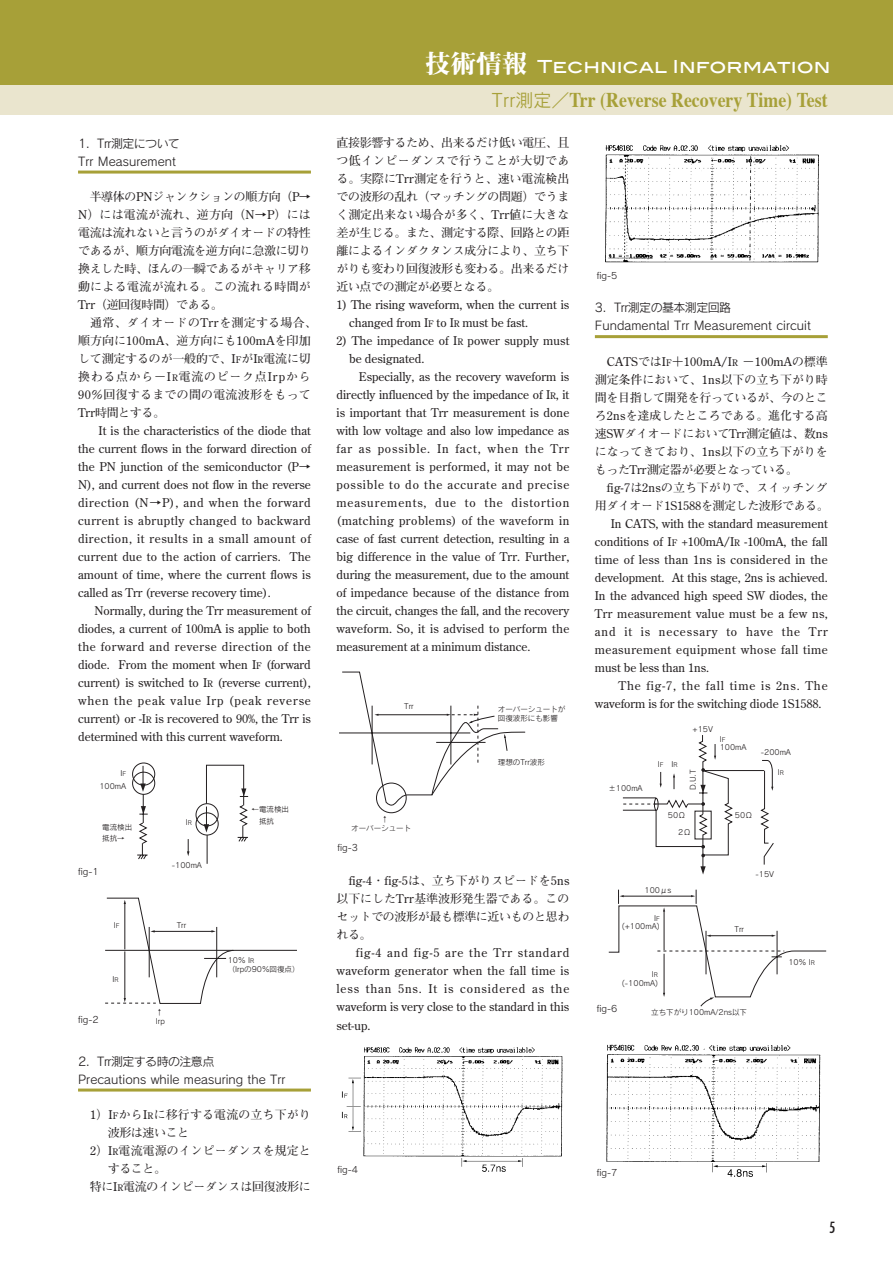
<style>
.page{position:relative;width:893px;height:1263px;background:#fff}
.page>*{position:absolute;margin:0;border:0;box-sizing:border-box;transform-origin:0 0}
.t1{font:700 21px "Times";color:#a7a038;scale:.85 1}
.t2{font:18px "Blair Md ITCTT Medium";color:#fff}
.t3{font:500 condensed 15px "Futura";color:#231f20}
.t4{font:700 12px/18px "Futo Min A101";color:#231f20;text-align:justify}
.t5{font:12px/18px "Rodin CID M";letter-spacing:.01em;color:#231f20}
.t6{font:700 12px/18px "Futo Min A101";letter-spacing:.02em;color:#231f20}
.t7{font:700 12px "Futo Min A101";letter-spacing:.075em;color:#231f20}
.t8{font:700 12px "Futo Min A101";letter-spacing:.03em;color:#231f20}
.t9{font:700 12px "Futo Min A101";letter-spacing:.045em;color:#231f20}
.t10{font:700 12px "Futo Min A101";letter-spacing:.025em;color:#231f20}
.t11{font:700 12px "Futo Min A101";letter-spacing:-.035em;color:#231f20}
.t12{font:700 12px "Futo Min A101";letter-spacing:-.025em;color:#231f20}
.t13{font:9px "Rodin CID M";letter-spacing:.01em;color:#231f20}
.t14{font:7.5px/9px "Rodin CID M";color:#231f20}
.s1{font-family:"Midashi Min MA31";font-size:25.5px}
.s2{font-family:"Rodin CID M";font-weight:400;font-size:18px}
.s3{font-size:9px}
.s4{font-size:6px}
</style>
<div class="page">
<div style="left:0;top:0;width:893px;height:85px;background:#a7a038"></div>
<div style="left:0;top:85px;width:893px;height:30px;background:#eae5ce"></div>
<hr style="left:78px;top:171px;width:233px;height:3px;background:#a7a038">
<hr style="left:78px;top:1089px;width:233px;height:3px;background:#a7a038">
<hr style="left:595px;top:335px;width:233px;height:3px;background:#a7a038">
<svg style="left:132px;top:763px;width:117px;height:101px"></svg>
<hr style="left:339px;top:733px;width:131px;height:1px;background:#231f20">
<svg style="left:341px;top:672px;width:185px;height:141px"></svg>
<svg style="left:622px;top:735px;width:152px;height:140px"></svg>
<svg style="left:608px;top:890px;width:218px;height:117px"></svg>
<div style="left:595px;top:1003px;width:46px;height:13px;background:#fff"></div>
<img style="left:341px;top:1047px;width:222px;height:125px">
<div style="left:336px;top:1164px;width:45px;height:13px;background:#fff"></div>
<img style="left:605px;top:145px;width:214px;height:118px">
<img style="left:606px;top:1044px;width:215px;height:133px">
<div style="left:595px;top:1167px;width:46px;height:13px;background:#fff"></div>
<svg style="left:105px;top:898px;width:192px;height:106px"></svg>
<h2 class="t2" style="left:425px;top:57px;width:407px"><span class="s1">技術情報</span> Technical Information</h2>
<h1 class="t1" style="left:492px;top:91px;width:397px"><span class="s2">Trr測定／</span>Trr (Reverse Recovery Time) Test</h1>
<p class="t5" style="left:78px;top:136px;width:104px">1．Trr測定について<br>Trr Measurement</p>
<p class="t4" style="left:78px;top:190px;width:234px;text-indent:12px">半導体のPNジャンクションの順方向（P→ N）には電流が流れ、逆方向（N→P）には電流は流れないと言うのがダイオードの特性であるが、順方向電流を逆方向に急激に切り換えした時、ほんの一瞬であるがキャリア移動による電流が流れる。この流れる時間がTrr（逆回復時間）である。</p>
<p class="t6" style="left:78px;top:316px;width:240px;text-indent:12px">通常、ダイオードのTrrを測定する場合、順方向に100mA、逆方向にも100mAを印加して測定するのが一般的で、I<span class="s3">F</span>がI<span class="s3">R</span>電流に切換わる点から－I<span class="s3">R</span>電流のピーク点Irpから<br>90％回復するまでの間の電流波形をもって<br>Trr時間とする。</p>
<p class="t4" style="left:78px;top:424px;width:234px;text-indent:21px">It is the characteristics of the diode that the current flows in the forward direction of the PN junction of the semiconductor (P→ N), and current does not flow in the reverse direction (N→P), and when the forward current is abruptly changed to backward direction, it results in a small amount of current due to the action of carriers. The amount of time, where the current flows is called as Trr (reverse recovery time).</p>
<p class="t4" style="left:78px;top:604px;width:234px;text-indent:16px">Normally, during the Trr measurement of diodes, a current of 100mA is applie to both the forward and reverse direction of the diode. From the moment when I<span class="s3">F</span> (forward current) is switched to I<span class="s3">R</span> (reverse current), when the peak value Irp (peak reverse current) or -I<span class="s3">R</span> is recovered to 90%, the Trr is determined with this current waveform.</p>
<p class="t14" style="left:99px;top:768px;width:28px;line-height:12.8px;text-align:right">I<span class="s4">F<br></span>100mA</p>
<p class="t14" style="left:102px;top:822px;width:31px;line-height:11.4px">電流検出抵抗→</p>
<p class="t13" style="left:78px;top:869px;width:22px">fig-1</p>
<p class="t14" style="left:114px;top:922px;width:7px">I<span class="s4">F</span></p>
<p class="t13" style="left:78px;top:1016px;width:22px">fig-2</p>
<p class="t14" style="left:112px;top:976px;width:8px">I<span class="s4">R</span></p>
<p class="t14" style="left:186px;top:819px;width:8px">I<span class="s4">R</span></p>
<p class="t14" style="left:172px;top:862px;width:32px">-100mA</p>
<p class="t14" style="left:177px;top:921px;width:11px">Trr</p>
<p class="t14" style="left:156px;top:1009px;width:10px">↑<br>Irp</p>
<p class="t14" style="left:252px;top:805px;width:39px;line-height:11.6px">←電流検出　抵抗</p>
<p class="t14" style="left:228px;top:956px;width:73px">10％ I<span class="s4">R<br></span>（Irpの90％回復点）</p>
<p class="t4" style="left:336px;top:136px;width:234px">直接影響するため、出来るだけ低い電圧、且つ低インピーダンスで行うことが大切である。実際にTrr測定を行うと、速い電流検出での波形の乱れ（マッチングの問題）でうまく測定出来ない場合が多く、Trr値に大きな差が生じる。また、測定する際、回路との距離によるインダクタンス成分により、立ち下がりも変わり回復波形も変わる。出来るだけ近い点での測定が必要となる。</p>
<p class="t4" style="left:349px;top:298px;width:222px;text-indent:-13px">1) The rising waveform, when the current is changed from I<span class="s3">F</span> to I<span class="s3">R</span> must be fast.</p>
<p class="t4" style="left:349px;top:334px;width:222px;text-indent:-13px">2) The impedance of I<span class="s3">R</span> power supply must be designated.</p>
<p class="t4" style="left:336px;top:370px;width:234px;text-indent:23px">Especially, as the recovery waveform is directly influenced by the impedance of I<span class="s3">R</span>, it is important that Trr measurement is done with low voltage and also low impedance as far as possible. In fact, when the Trr measurement is performed, it may not be possible to do the accurate and precise measurements, due to the distortion (matching problems) of the waveform in case of fast current detection, resulting in a big difference in the value of Trr. Further, during the measurement, due to the amount of impedance because of the distance from the circuit, changes the fall, and the recovery waveform. So, it is advised to perform the measurement at a minimum distance.</p>
<p class="t14" style="left:404px;top:703px;width:11px">Trr</p>
<p class="t14" style="left:351px;top:816px;width:61px;text-indent:30px">↑<br>オーバーシュート</p>
<p class="t13" style="left:337px;top:844px;width:22px">fig-3</p>
<p class="t14" style="left:498px;top:706px;width:69px">オーバーシュートが回復波形にも影響</p>
<p class="t14" style="left:498px;top:759px;width:48px">理想のTrr波形</p>
<p class="t4" style="left:336px;top:874px;width:234px;text-indent:12px">fig-4・fig-5は、立ち下がりスピードを5ns以下にしたTrr基準波形発生器である。このセットでの波形が最も標準に近いものと思われる。</p>
<p class="t4" style="left:336px;top:946px;width:234px;text-indent:19px">fig-4 and fig-5 are the Trr standard waveform generator when the fall time is less than 5ns. It is considered as the waveform is very close to the standard in this set-up.</p>
<p class="t13" style="left:597px;top:272px;width:22px">fig-5</p>
<p class="t5" style="left:595px;top:300px;width:217px">3．Trr測定の基本測定回路<br>Fundamental Trr Measurement circuit</p>
<p class="t4" style="left:595px;top:354px;width:234px;text-indent:12px">CATSではI<span class="s3">F</span>＋100mA/I<span class="s3">R</span> －100mAの標準測定条件において、1ns以下の立ち下がり時間を目指して開発を行っているが、今のところ2nsを達成したところである。進化する高速SWダイオードにおいてTrr測定値は、数nsになってきており、1ns以下の立ち下がりをもったTrr測定器が必要となっている。</p>
<p class="t4" style="left:607px;top:480px;width:222px">fig-7は2nsの立ち下がりで、スイッチング</p>
<p class="t11" style="left:595px;top:501px;width:235px">用ダイオード1S1588を測定した波形である。</p>
<p class="t4" style="left:611px;top:516px;width:219px">In CATS, with the standard measurement</p>
<p class="t4" style="left:595px;top:534px;width:234px">conditions of I<span class="s3">F</span> +100mA/I<span class="s3">R</span> -100mA, the fall</p>
<p class="t8" style="left:595px;top:555px;width:234px">time of less than 1ns is considered in the</p>
<p class="t4" style="left:595px;top:570px;width:234px">development. At this stage, 2ns is achieved.</p>
<p class="t4" style="left:595px;top:588px;width:234px">In the advanced high speed SW diodes, the</p>
<p class="t10" style="left:595px;top:609px;width:234px">Trr measurement value must be a few ns,</p>
<p class="t7" style="left:595px;top:627px;width:234px">and it is necessary to have the Trr</p>
<p class="t9" style="left:595px;top:645px;width:234px">measurement equipment whose fall time</p>
<p class="t4" style="left:595px;top:660px;width:116px">must be less than 1ns.</p>
<p class="t7" style="left:618px;top:681px;width:211px">The fig-7, the fall time is 2ns. The</p>
<p class="t4" style="left:595px;top:696px;width:228px">waveform is for the switching diode 1S1588.</p>
<p class="t14" style="left:608px;top:784px;width:36px">±100mA</p>
<p class="t14" style="left:692px;top:726px;width:22px">+15V</p>
<p class="t14" style="left:658px;top:761px;width:21px">I<span class="s4">F</span> I<span class="s4">R</span></p>
<p class="t14" style="left:720px;top:736px;width:28px;line-height:8.1px">I<span class="s4">F<br></span>100mA</p>
<p class="t14" style="left:689px;top:790px;width:22px;rotate:-90deg">D.U.T</p>
<p class="t14" style="left:678px;top:829px;width:14px">2Ω</p>
<p class="t14" style="left:668px;top:812px;width:19px">50Ω</p>
<p class="t14" style="left:735px;top:812px;width:19px">50Ω</p>
<p class="t14" style="left:761px;top:749px;width:32px">-200mA</p>
<p class="t14" style="left:778px;top:769px;width:8px">I<span class="s4">R</span></p>
<p class="t14" style="left:755px;top:871px;width:20px">-15V</p>
<p class="t14" style="left:644px;top:886px;width:28px">100μs</p>
<p class="t14" style="left:622px;top:916px;width:39px;line-height:8.1px;text-align:right">I<span class="s4">F </span>(+100mA)</p>
<p class="t14" style="left:622px;top:972px;width:38px;line-height:8.1px;text-align:right">I<span class="s4">R </span>(-100mA)</p>
<p class="t14" style="left:734px;top:926px;width:11px">Trr</p>
<p class="t13" style="left:597px;top:1005px;width:22px">fig-6</p>
<p class="t14" style="left:651px;top:1009px;width:97px">立ち下がり100mA/2ns以下</p>
<p class="t14" style="left:788px;top:958px;width:28px">10％ I<span class="s4">R</span></p>
<p class="t5" style="left:78px;top:1054px;width:209px">2．Trr測定する時の注意点<br>Precautions while measuring the Trr</p>
<p class="t4" style="left:90px;top:1108px;width:222px">1）I<span class="s3">F</span>からI<span class="s3">R</span>に移行する電流の立ち下がり</p>
<p class="t11" style="left:108px;top:1129px;width:83px">波形は速いこと</p>
<p class="t4" style="left:90px;top:1144px;width:222px">2）I<span class="s3">R</span>電流電源のインピーダンスを規定と</p>
<p class="t4" style="left:108px;top:1162px;width:60px">すること。</p>
<p class="t12" style="left:90px;top:1183px;width:223px">特にI<span class="s3">R</span>電流のインピーダンスは回復波形に</p>
<p class="t13" style="left:337px;top:1166px;width:22px">fig-4</p>
<p class="t13" style="left:597px;top:1170px;width:22px">fig-7</p>
<p class="t3" style="left:829px;top:1220px;width:8px">5</p>
</div>
